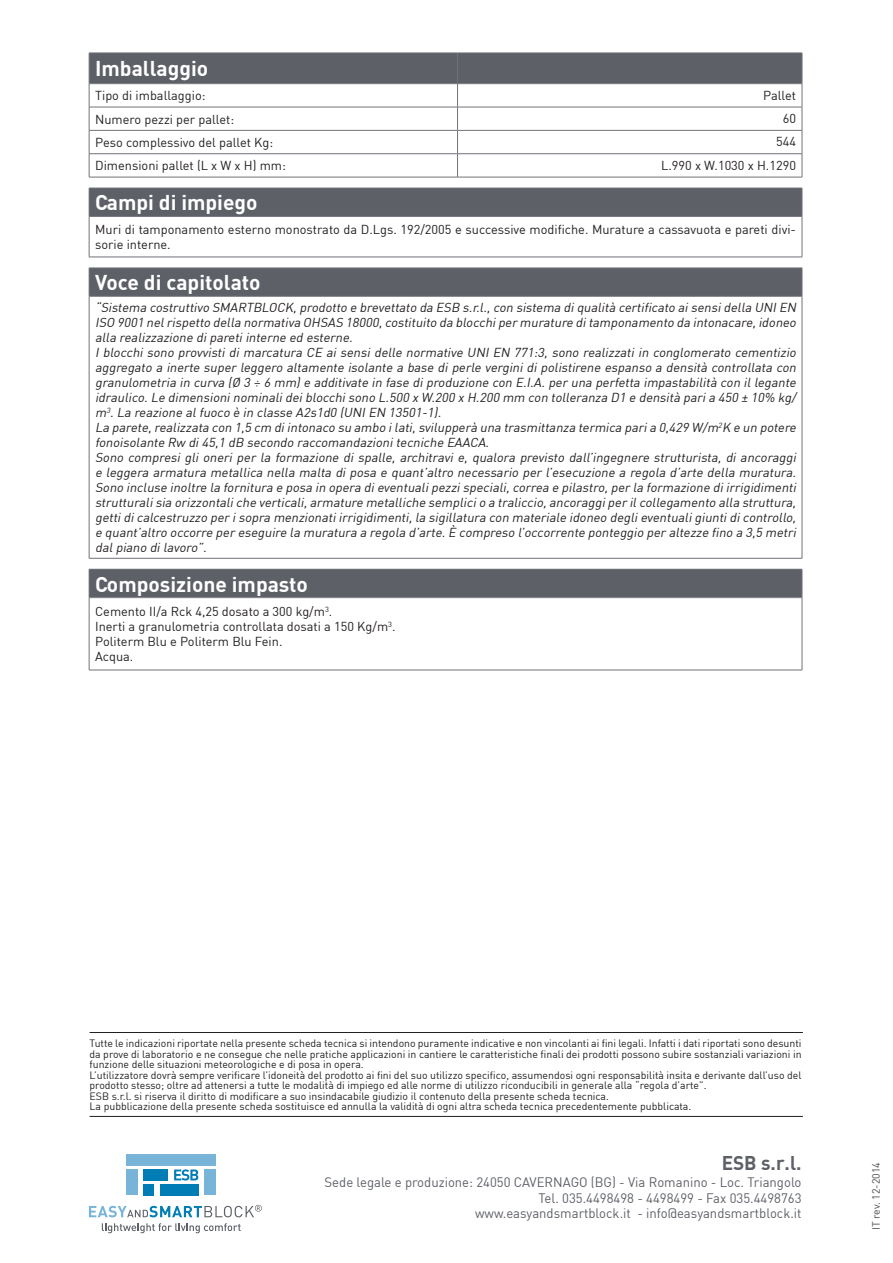
<style>
.page{position:relative;width:893px;height:1263px;background:#fff}
.page>*{position:absolute;margin:0;border:0;box-sizing:border-box;transform-origin:0 0}
.t1{font:700 21px "DIN";color:#fff}
.t2{font:700 19.5px "DIN";color:#5d6067}
.t3{font:13.5px/15.6px "DIN";color:#5d6067;text-align:right}
.t4{font:italic 12.75px/15px "DIN";color:#231f20}
.t5{font:12.75px/15px "DIN";color:#231f20}
.t6{font:10.5px/10.5px "DIN";color:#231f20}
.t7{font:10.5px "DIN";color:#4b4c4d}
</style>
<div class="page">
<div style="left:144px;top:1184px;width:10px;height:11px;background:#007db5"></div>
<div style="left:160px;top:1184px;width:39px;height:11px;background:#007db5"></div>
<div style="left:127px;top:1169px;width:11px;height:26px;background:#78b4d8"></div>
<div style="left:205px;top:1169px;width:11px;height:26px;background:#78b4d8"></div>
<div style="left:127px;top:1154px;width:89px;height:11px;background:#78b4d8"></div>
<svg style="left:102px;top:1223px;width:139px;height:10px"></svg>
<div style="left:144px;top:1169px;width:24px;height:11px;background:#007db5"></div>
<svg style="left:174px;top:1169px;width:24px;height:11px"></svg>
<svg style="left:89px;top:1205px;width:173px;height:12px"></svg>
<div style="left:89px;top:188px;width:713px;height:28px;background:#5d6067"></div>
<hr style="left:89px;top:188px;width:713px;height:1px;background:#707379">
<svg style="left:89px;top:189px;width:1px;height:27px"></svg>
<svg style="left:802px;top:188px;width:1px;height:28px"></svg>
<hr style="left:89px;top:216px;width:713px;height:1px;background:#707379">
<hr style="left:89px;top:217px;width:1px;height:40px;background:#707379">
<hr style="left:802px;top:217px;width:1px;height:40px;background:#707379">
<hr style="left:89px;top:257px;width:713px;height:1px;background:#707379">
<div style="left:89px;top:268px;width:713px;height:28px;background:#5d6067"></div>
<hr style="left:89px;top:268px;width:713px;height:1px;background:#707379">
<svg style="left:89px;top:269px;width:1px;height:27px"></svg>
<svg style="left:802px;top:268px;width:1px;height:28px"></svg>
<hr style="left:89px;top:296px;width:713px;height:1px;background:#707379">
<hr style="left:89px;top:296px;width:1px;height:262px;background:#707379">
<hr style="left:802px;top:296px;width:1px;height:262px;background:#707379">
<hr style="left:89px;top:558px;width:713px;height:1px;background:#707379">
<svg style="left:89px;top:53px;width:714px;height:124px"></svg>
<hr style="left:89px;top:177px;width:369px;height:1px;background:#707379">
<hr style="left:458px;top:177px;width:344px;height:1px;background:#707379">
<div style="left:89px;top:569px;width:713px;height:29px;background:#5d6067"></div>
<hr style="left:89px;top:569px;width:713px;height:1px;background:#707379">
<svg style="left:89px;top:570px;width:1px;height:27px"></svg>
<svg style="left:802px;top:569px;width:1px;height:28px"></svg>
<hr style="left:89px;top:597px;width:713px;height:1px;background:#707379">
<hr style="left:89px;top:598px;width:1px;height:72px;background:#707379">
<hr style="left:802px;top:598px;width:1px;height:72px;background:#707379">
<hr style="left:89px;top:670px;width:713px;height:1px;background:#707379">
<hr style="left:90px;top:1032px;width:713px;height:1px;background:#231f20">
<hr style="left:90px;top:1116px;width:713px;height:1px;background:#231f20">
<h1 class="t1" style="left:95px;top:55px;width:115px">Imballaggio</h1>
<p class="t5" style="left:95px;top:88px;width:112px">Tipo di imballaggio:</p>
<p class="t5" style="left:763px;top:87px;width:34px">Pallet</p>
<p class="t5" style="left:95px;top:111px;width:141px">Numero pezzi per pallet:</p>
<p class="t5" style="left:783px;top:111px;width:15px">60</p>
<p class="t5" style="left:95px;top:135px;width:180px">Peso complessivo del pallet Kg:</p>
<p class="t5" style="left:776px;top:134px;width:21px">544</p>
<p class="t5" style="left:95px;top:158px;width:192px">Dimensioni pallet (L x W x H) mm:</p>
<p class="t5" style="left:661px;top:157px;width:136px">L.990 x W.1030 x H.1290</p>
<h1 class="t1" style="left:95px;top:189px;width:164px">Campi di impiego</h1>
<p class="t5" style="left:95px;top:222px;width:702px">Muri di tamponamento esterno monostrato da D.Lgs. 192/2005 e successive modifiche. Murature a cassavuota e pareti divi&shy;sorie interne.</p>
<h1 class="t1" style="left:95px;top:269px;width:167px">Voce di capitolato</h1>
<p class="t4" style="left:95px;top:300px;width:705px">“Sistema costruttivo SMARTBLOCK,prodotto e brevettato da ESB s.r.l.,con sistema diqualità certificato aisensidella UNIEN ISO 9001 nelrispetto della normativa OHSAS 18000,costituito da blocchiper murature ditamponamento da intonacare,idoneo alla realizzazione diparetiinterne ed esterne.<br>I blocchi sono provvisti di marcatura CE ai sensi delle normative UNI EN 771:3, sono realizzati in conglomerato cementizio aggregato a inerte super leggero altamente isolante a base di perle vergini di polistirene espanso a densità controllata con granulometria in curva (Ø 3 ÷ 6 mm)e additivate in fase diproduzione con E.I.A.per una perfetta impastabilità con illegante idraulico.Le dimensioninominalideiblocchisono L.500 x W.200 x H.200 mm con tolleranza D1 e densità paria 450 ± 10% kg/ m<sup>3</sup>.La reazione alfuoco è in classe A2s1d0 (UNIEN 13501-1).<br>La parete,realizzata con 1,5 cm diintonaco su ambo ilati,svilupperà una trasmittanza termica paria 0,429 W/m<sup>2</sup>K e un potere fonoisolante Rw di45,1 dB secondo raccomandazionitecniche EAACA.<br>Sono compresi gli oneri per la formazione di spalle, architravi e, qualora previsto dall’ingegnere strutturista, di ancoraggi e leggera armatura metallica nella malta di posa e quant’altro necessario per l’esecuzione a regola d’arte della muratura.<br>Sono incluse inoltre la fornitura e posa in opera dieventualipezzispeciali,correa e pilastro,per la formazione diirrigidimenti strutturalisia orizzontaliche verticali,armature metalliche semplicio a traliccio,ancoraggiper ilcollegamento alla struttura, gettidicalcestruzzo per isopra menzionatiirrigidimenti,la sigillatura con materiale idoneo deglieventualigiuntidicontrollo, e quant’altro occorre per eseguire la muratura a regola d’arte.È compreso l’occorrente ponteggio per altezze fino a 3,5 metri dalpiano dilavoro”.</p>
<h1 class="t1" style="left:95px;top:570px;width:214px">Composizione impasto</h1>
<p class="t5" style="left:95px;top:604px;width:302px">Cemento II/a Rck 4,25 dosato a 300 kg/m<sup>3</sup>.<br>Inerti a granulometria controllata dosati a 150 Kg/m<sup>3</sup>.<br>Politerm Blu e Politerm Blu Fein.<br>Acqua.</p>
<p class="t6" style="left:90px;top:1038px;width:713px">Tutte le indicazioni riportate nella presente scheda tecnica si intendono puramente indicative e non vincolanti ai fini legali. Infatti i dati riportati sono desunti da prove di laboratorio e ne consegue che nelle pratiche applicazioni in cantiere le caratteristiche finali dei prodotti possono subire sostanziali variazioni in funzione delle situazioni meteorologiche e di posa in opera.<br>L’utilizzatore dovrà sempre verificare l’idoneità del prodotto ai fini del suo utilizzo specifico, assumendosi ogni responsabilità insita e derivante dall’uso del prodotto stesso; oltre ad attenersi a tutte le modalità di impiego ed alle norme di utilizzo riconducibili in generale alla “regola d’arte”.<br>ESB s.r.l. si riserva il diritto di modificare a suo insindacabile giudizio il contenuto della presente scheda tecnica.<br>La pubblicazione della presente scheda sostituisce ed annulla la validità di ogni altra scheda tecnica precedentemente pubblicata.</p>
<h2 class="t2" style="left:722px;top:1150px;width:81px">ESB s.r.l.</h2>
<p class="t3" style="left:325px;top:1174px;width:478px">Sede legale e produzione: 24050 CAVERNAGO (BG) - Via Romanino - Loc. Triangolo<br>Tel. 035.4498498 - 4498499 - Fax 035.4498763<br>www.easyandsmartblock.it - info@easyandsmartblock.it</p>
<p class="t7" style="left:870px;top:1230px;width:69px;rotate:-90deg">IT rev. 12-2014</p>
</div>
